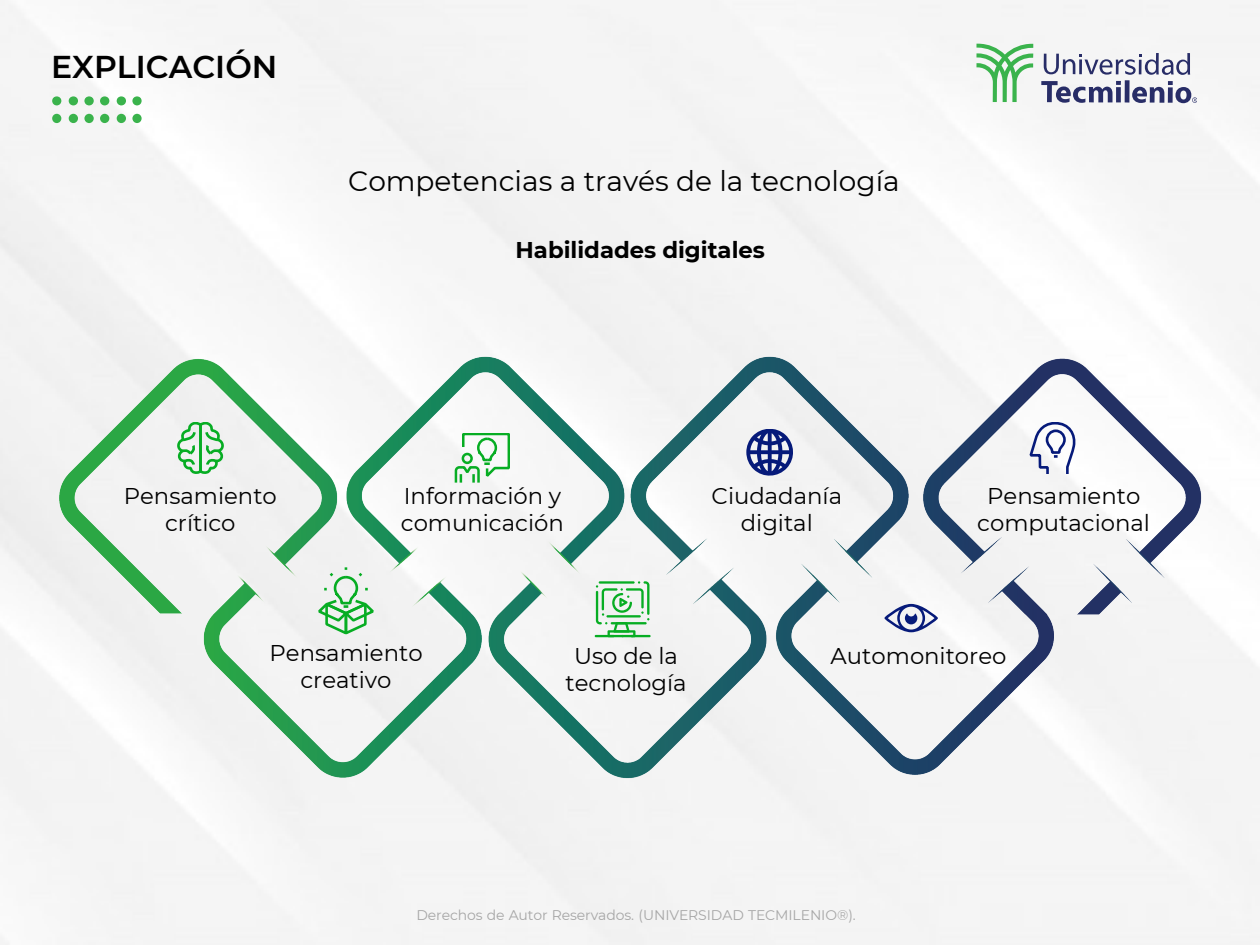
<style>
.page{position:relative;width:1260px;height:945px;background:#f5f5f5}
.page>*{position:absolute;margin:0;border:0;box-sizing:border-box;transform-origin:0 0}
.t1{font:600 31.5px "Montserrat";color:#000}
.t2{font:28px "Montserrat";color:#000}
.t3{font:22.75px/27.3px "Montserrat";color:#000;text-align:center}
.t4{font:700 22.75px "Montserrat";color:#000}
.t5{font:14px "Montserrat";letter-spacing:-.01em;color:#a6a6a6}
</style>
<div class="page">
<svg style="left:1041px;top:53px;width:156px;height:50px"></svg>
<svg style="left:976px;top:44px;width:57px;height:58px"></svg>
<img style="left:23px;top:342px;width:1202px;height:454px">
<div style="left:100px;top:97px;width:9px;height:8px;background:#3ab34c;border-radius:50%"></div>
<div style="left:117px;top:97px;width:9px;height:8px;background:#3ab34c;border-radius:50%"></div>
<div style="left:132px;top:97px;width:9px;height:8px;background:#3ab34c;border-radius:50%"></div>
<div style="left:100px;top:114px;width:9px;height:9px;background:#3ab34c;border-radius:50%"></div>
<div style="left:117px;top:114px;width:9px;height:9px;background:#3ab34c;border-radius:50%"></div>
<div style="left:132px;top:114px;width:9px;height:9px;background:#3ab34c;border-radius:50%"></div>
<div style="left:52px;top:97px;width:9px;height:8px;background:#3ab34c;border-radius:50%"></div>
<div style="left:69px;top:97px;width:9px;height:8px;background:#3ab34c;border-radius:50%"></div>
<div style="left:84px;top:97px;width:10px;height:8px;background:#3ab34c;border-radius:50%"></div>
<div style="left:52px;top:114px;width:9px;height:9px;background:#3ab34c;border-radius:50%"></div>
<div style="left:69px;top:114px;width:9px;height:9px;background:#3ab34c;border-radius:50%"></div>
<div style="left:84px;top:114px;width:10px;height:9px;background:#3ab34c;border-radius:50%"></div>
<hr style="left:595px;top:635px;width:20px;height:2px;background:#07ad23">
<svg style="left:596px;top:581px;width:53px;height:56px"></svg>
<hr style="left:631px;top:635px;width:20px;height:2px;background:#07ad23">
<svg style="left:455px;top:433px;width:55px;height:50px"></svg>
<svg style="left:317px;top:567px;width:58px;height:68px"></svg>
<svg style="left:177px;top:422px;width:46px;height:52px"></svg>
<svg style="left:1029px;top:422px;width:46px;height:52px"></svg>
<svg style="left:746px;top:429px;width:47px;height:47px"></svg>
<svg style="left:885px;top:604px;width:53px;height:28px"></svg>
<p class="t1" style="left:51px;top:45px;width:228px">EXPLICACIÓN</p>
<p class="t2" style="left:348px;top:161px;width:553px">Competencias a través de la tecnología</p>
<p class="t4" style="left:516px;top:233px;width:251px">Habilidades digitales</p>
<p class="t3" style="left:124px;top:481px;width:155px">Pensamiento crítico</p>
<p class="t3" style="left:401px;top:481px;width:164px;text-align:left">Información y comunicación</p>
<p class="t3" style="left:712px;top:481px;width:132px">Ciudadanía digital</p>
<p class="t3" style="left:977px;top:481px;width:174px">Pensamiento computacional</p>
<p class="t3" style="left:270px;top:638px;width:155px">Pensamiento creativo</p>
<p class="t3" style="left:566px;top:641px;width:123px">Uso de la tecnología</p>
<p class="t3" style="left:831px;top:641px;width:177px">Automonitoreo</p>
<p class="t5" style="left:416px;top:906px;width:441px">Derechos de Autor Reservados. (UNIVERSIDAD TECMILENIO®).</p>
</div>
